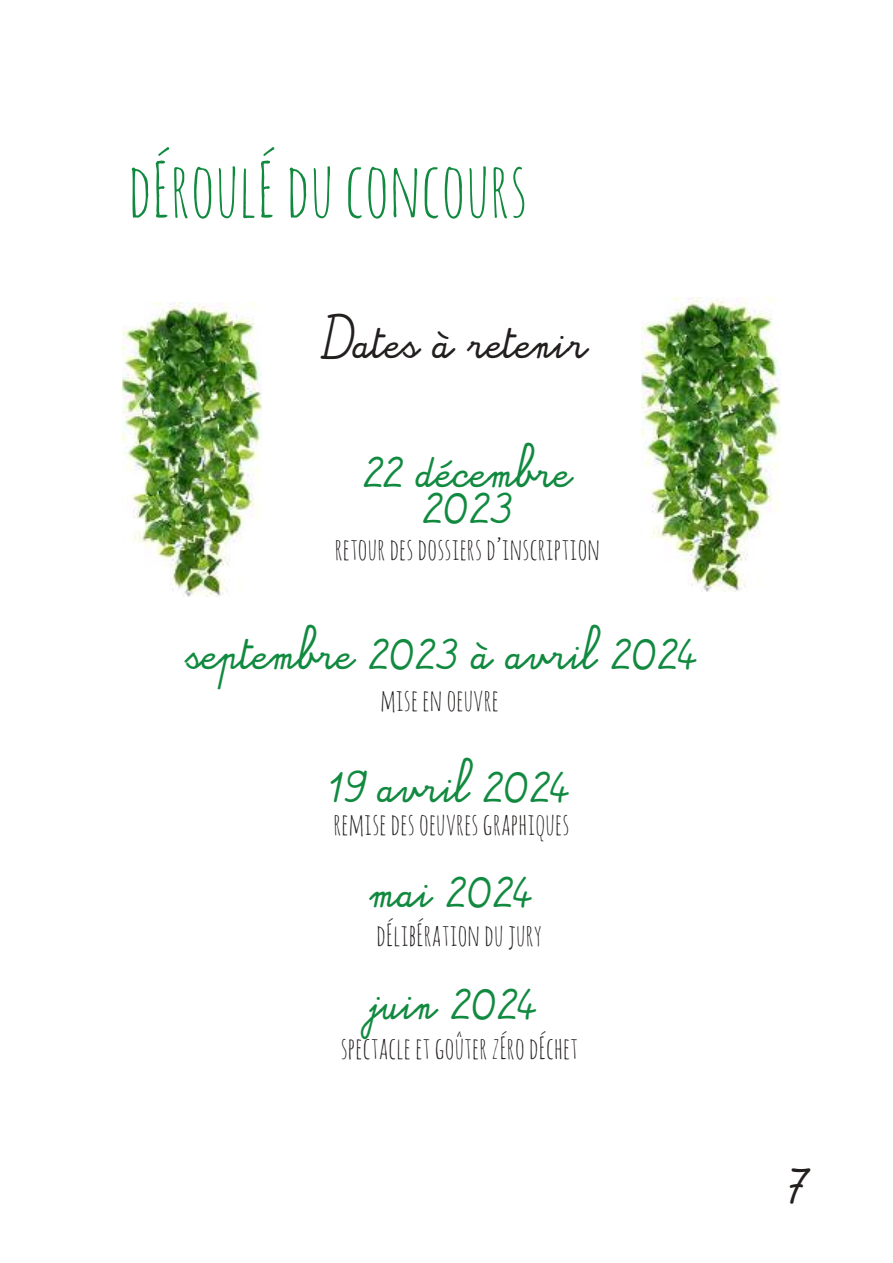
<style>
.page{position:relative;width:893px;height:1263px;background:#fff}
.page>*{position:absolute;margin:0;border:0;box-sizing:border-box;transform-origin:0 0}
.t1{font:75px "Amatic SC";color:#118a40}
.t2{font:34.5px "Alamain";color:#241f1f}
.t3{font:30px "Amatic SC";color:#241f1f}
.t4{font:30px/36px "Alamain";color:#118a40;text-align:center}
.t5{font:30px "Alamain";color:#241f1f}
</style>
<div class="page">
<img style="left:122px;top:303px;width:140px;height:293px">
<img style="left:641px;top:298px;width:139px;height:293px">
<h1 class="t1" style="left:128px;top:141px;width:401px">DÉROULÉ DU CONCOURS</h1>
<p class="t5" style="left:320px;top:330px;width:269px">Dates à retenir</p>
<p class="t4" style="left:363px;top:459px;width:210px">22 décembre<br>2023</p>
<p class="t3" style="left:335px;top:529px;width:267px">RETOUR DES DOSSIERS D’INSCRIPTION</p>
<p class="t4" style="left:186px;top:641px;width:513px">septembre 2023 à avril 2024</p>
<p class="t3" style="left:380px;top:681px;width:120px">MISE EN OEUVRE</p>
<p class="t4" style="left:328px;top:773px;width:243px">19 avril 2024</p>
<p class="t3" style="left:334px;top:804px;width:237px">REMISE DES OEUVRES GRAPHIQUES</p>
<p class="t4" style="left:370px;top:879px;width:164px">mai 2024</p>
<p class="t3" style="left:377px;top:916px;width:167px">DÉLIBÉRATION DU JURY</p>
<p class="t4" style="left:370px;top:991px;width:168px">juin 2024</p>
<p class="t3" style="left:341px;top:1029px;width:239px">SPECTACLE ET GOÛTER ZÉRO DÉCHET</p>
<p class="t2" style="left:787px;top:1171px;width:21px">7</p>
</div>
